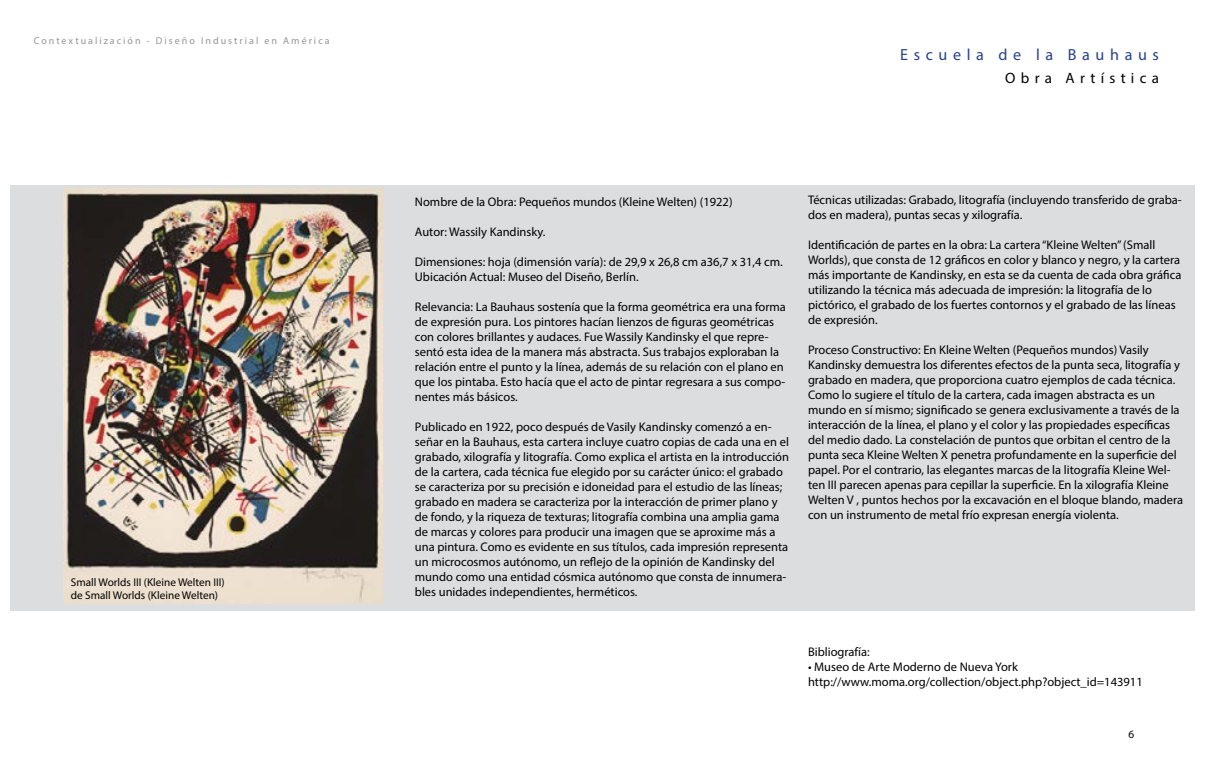
<style>
.page{position:relative;width:1205px;height:765px;background:#fff}
.page>*{position:absolute;margin:0;border:0;box-sizing:border-box;transform-origin:0 0}
.t1{font:16.12px "Myriad Pro";letter-spacing:.35em;color:#25408f}
.t2{font:15px "Myriad Pro";letter-spacing:.35em;color:#000}
.t3{font:12.5px/15px "Myriad Pro";color:#000}
.t4{font:11.25px/13.5px "Myriad Pro";color:#000}
.t5{font:10px "Myriad Pro";letter-spacing:.2em;color:#939598}
</style>
<div class="page">
<div style="left:10px;top:185px;width:1184px;height:425px;background:#dcddde"></div>
<img style="left:64px;top:189px;width:319px;height:414px">
<p class="t5" style="left:34px;top:34px;width:297px">Contextualización - Diseño Industrial en América</p>
<p class="t4" style="left:71px;top:575px;width:155px">Small Worlds III (Kleine Welten III) de Small Worlds (Kleine Welten)</p>
<p class="t1" style="left:900px;top:45px;width:260px">Escuela de la Bauhaus</p>
<p class="t2" style="left:1005px;top:68px;width:155px">Obra Artística</p>
<p class="t3" style="left:415px;top:194px;width:319px">Nombre de la Obra: Pequeños mundos (Kleine Welten) (1922)</p>
<p class="t3" style="left:415px;top:224px;width:132px">Autor: Wassily Kandinsky.</p>
<p class="t3" style="left:415px;top:254px;width:369px">Dimensiones: hoja (dimensión varía): de 29,9 x 26,8 cm a36,7 x 31,4 cm.<br>Ubicación Actual: Museo del Diseño, Berlín.</p>
<p class="t3" style="left:415px;top:299px;width:373px">Relevancia: La Bauhaus sostenía que la forma geométrica era una forma de expresión pura. Los pintores hacían lienzos de figuras geométricas con colores brillantes y audaces. Fue Wassily Kandinsky el que repre&shy;sentó esta idea de la manera más abstracta. Sus trabajos exploraban la relación entre el punto y la línea, además de su relación con el plano en que los pintaba. Esto hacía que el acto de pintar regresara a sus compo&shy;nentes más básicos.</p>
<p class="t3" style="left:415px;top:419px;width:376px">Publicado en 1922, poco después de Vasily Kandinsky comenzó a en&shy;señar en la Bauhaus, esta cartera incluye cuatro copias de cada una en el grabado, xilografía y litografía. Como explica el artista en la introducción de la cartera, cada técnica fue elegido por su carácter único: el grabado se caracteriza por su precisión e idoneidad para el estudio de las líneas; grabado en madera se caracteriza por la interacción de primer plano y de fondo, y la riqueza de texturas; litografía combina una amplia gama de marcas y colores para producir una imagen que se aproxime más a una pintura. Como es evidente en sus títulos, cada impresión representa un microcosmos autónomo, un reflejo de la opinión de Kandinsky del mundo como una entidad cósmica autónomo que consta de innumera&shy;bles unidades independientes, herméticos.</p>
<p class="t3" style="left:808px;top:192px;width:375px">Técnicas utilizadas: Grabado, litografía (incluyendo transferido de graba&shy;dos en madera), puntas secas y xilografía.</p>
<p class="t3" style="left:808px;top:237px;width:375px">Identificación de partes en la obra: La cartera “Kleine Welten” (Small Worlds), que consta de 12 gráficos en color y blanco y negro, y la cartera más importante de Kandinsky, en esta se da cuenta de cada obra gráfica utilizando la técnica más adecuada de impresión: la litografía de lo pictórico, el grabado de los fuertes contornos y el grabado de las líneas de expresión.</p>
<p class="t3" style="left:808px;top:342px;width:377px">Proceso Constructivo: En Kleine Welten (Pequeños mundos) Vasily Kandinsky demuestra los diferentes efectos de la punta seca, litografía y grabado en madera, que proporciona cuatro ejemplos de cada técnica.<br>Como lo sugiere el título de la cartera, cada imagen abstracta es un mundo en sí mismo; significado se genera exclusivamente a través de la interacción de la línea, el plano y el color y las propiedades específicas del medio dado. La constelación de puntos que orbitan el centro de la punta seca Kleine Welten X penetra profundamente en la superficie del papel. Por el contrario, las elegantes marcas de la litografía Kleine Wel&shy;ten III parecen apenas para cepillar la superficie. En la xilografía Kleine Welten V , puntos hechos por la excavación en el bloque blando, madera con un instrumento de metal frío expresan energía violenta.</p>
<p class="t3" style="left:808px;top:644px;width:63px">Bibliografía:</p>
<p class="t3" style="left:808px;top:659px;width:336px">• Museo de Arte Moderno de Nueva York http://www.moma.org/collection/object.php?object_id=143911</p>
<p class="t4" style="left:1128px;top:727px;width:7px">6</p>
</div>
